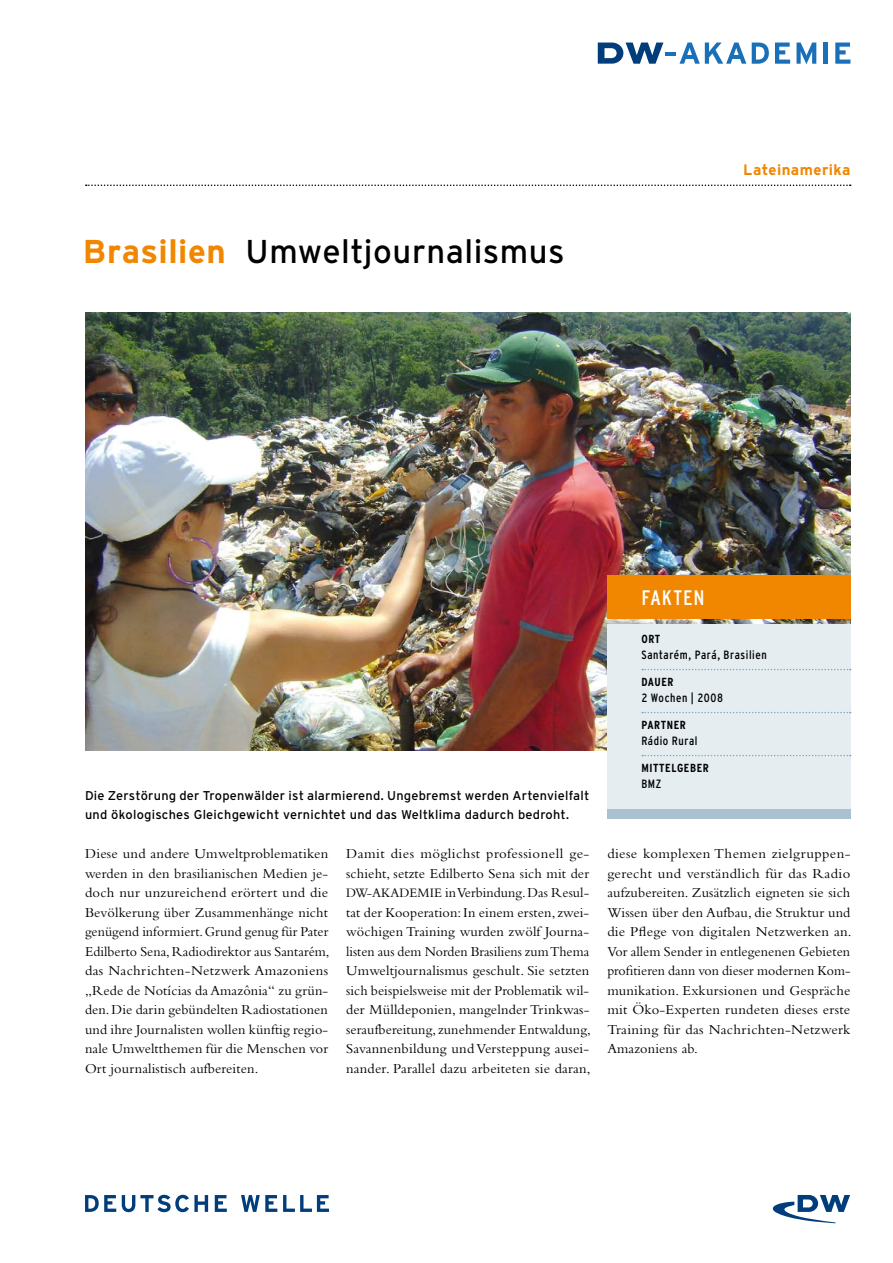
<style>
.page{position:relative;width:893px;height:1263px;background:#fff}
.page>*{position:absolute;margin:0;border:0;box-sizing:border-box;transform-origin:0 0}
.t1{font:33px "Interstate DW Line";letter-spacing:.015em;color:#000}
.t2{font:condensed 21px "Interstate DW Line";letter-spacing:.045em;color:#fff}
.t3{font:700 15px "Interstate DW Line";letter-spacing:.03em;color:#f18700}
.t4{font:14.25px/19.5px "Bembo";letter-spacing:.015em;color:#000;text-align:justify}
.t5{font:12.75px/19.5px "Interstate DW Line";letter-spacing:.02em;color:#000}
.t6{font:condensed 12px "Interstate DW Line";letter-spacing:.05em;color:#000}
.t7{font:700 condensed 11.7px "Interstate DW Line";letter-spacing:.045em;color:#000}
.s1{font-weight:700;color:#f18700}
.s2{font-size:13.5px}
</style>
<div class="page">
<svg style="left:773px;top:1195px;width:77px;height:28px"></svg>
<svg style="left:85px;top:1195px;width:31px;height:17px"></svg>
<svg style="left:122px;top:1195px;width:86px;height:17px"></svg>
<svg style="left:215px;top:1195px;width:12px;height:17px"></svg>
<svg style="left:241px;top:1195px;width:36px;height:17px"></svg>
<svg style="left:283px;top:1195px;width:46px;height:17px"></svg>
<svg style="left:752px;top:43px;width:17px;height:21px"></svg>
<svg style="left:775px;top:43px;width:15px;height:21px"></svg>
<svg style="left:796px;top:43px;width:20px;height:21px"></svg>
<hr style="left:824px;top:43px;width:4px;height:21px;background:#1a70b8">
<svg style="left:835px;top:43px;width:15px;height:21px"></svg>
<svg style="left:598px;top:43px;width:148px;height:21px"></svg>
<img style="left:85px;top:312px;width:765px;height:439px">
<svg style="left:86px;top:185px;width:765px;height:1px"></svg>
<div style="left:607px;top:575px;width:243px;height:44px;background:#f18700"></div>
<div style="left:607px;top:624px;width:243px;height:191px;background:#e5edf1"></div>
<svg style="left:642px;top:669px;width:209px;height:1px"></svg>
<svg style="left:642px;top:712px;width:209px;height:1px"></svg>
<svg style="left:642px;top:755px;width:209px;height:1px"></svg>
<div style="left:607px;top:809px;width:243px;height:10px;background:#aac1cf"></div>
<h1 class="t1" style="left:83px;top:232px;width:483px"><span class="s1">Brasilien</span> Umweltjournalismus</h1>
<p class="t3" style="left:743px;top:161px;width:109px">Lateinamerika</p>
<p class="t5" style="left:85px;top:785px;width:506px">Die Zerstörung der Tropenwälder ist alarmierend. Ungebremst werden Artenvielfalt und ökologisches Gleichgewicht vernichtet und das Weltklima dadurch bedroht.</p>
<h2 class="t2" style="left:641px;top:586px;width:65px">FAKTEN</h2>
<p class="t7" style="left:641px;top:632px;width:21px">ORT</p>
<p class="t6" style="left:641px;top:648px;width:127px">Santarém, Pará, Brasilien</p>
<p class="t7" style="left:641px;top:675px;width:34px">DAUER</p>
<p class="t6" style="left:641px;top:691px;width:83px">2 Wochen | 2008</p>
<p class="t7" style="left:641px;top:718px;width:46px">PARTNER</p>
<p class="t6" style="left:641px;top:734px;width:58px">Rádio Rural</p>
<p class="t7" style="left:641px;top:761px;width:69px">MITTELGEBER</p>
<p class="t6" style="left:641px;top:777px;width:21px">BMZ</p>
<p class="t4" style="left:85px;top:844px;width:246px">Diese und andere Umweltproblematiken werden in den brasilianischen Medien je&shy;doch nur unzureichend erörtert und die Bevölkerung über Zusammenhänge nicht genügend informiert. Grund genug für Pater Edilberto Sena, Radiodirektor aus Santarém, das Nachrichten-Netzwerk Amazoniens „Rede de Notícias da Amazônia“ zu grün&shy;den. Die darin gebündelten Radiostationen und ihre Journalisten wollen künftig regio&shy;nale Umweltthemen für die Menschen vor Ort journalistisch aufbereiten.</p>
<p class="t4" style="left:346px;top:844px;width:246px">Damit dies möglichst professionell ge&shy;schieht, setzte Edilberto Sena sich mit der <span class="s2">DW-AKADEMIE</span> in Verbindung. Das Resul&shy;tat der Kooperation: In einem ersten, zwei&shy;wöchigen Training wurden zwölf Journa&shy;listen aus dem Norden Brasiliens zum Thema Umweltjournalismus geschult. Sie setzten sich beispielsweise mit der Problematik wil&shy;der Mülldeponien, mangelnder Trinkwas&shy;seraufbereitung, zunehmender Entwaldung, Savannenbildung und Versteppung ausei&shy;nander. Parallel dazu arbeiteten sie daran,</p>
<p class="t4" style="left:607px;top:844px;width:246px">diese komplexen Themen zielgruppen&shy;gerecht und verständlich für das Radio aufzubereiten. Zusätzlich eigneten sie sich Wissen über den Aufbau, die Struktur und die Pflege von digitalen Netzwerken an.<br>Vor allem Sender in entlegenenen Gebieten profitieren dann von dieser modernen Kom&shy;munikation. Exkursionen und Gespräche mit Öko-Experten rundeten dieses erste Training für das Nachrichten-Netzwerk Amazoniens ab.</p>
</div>
